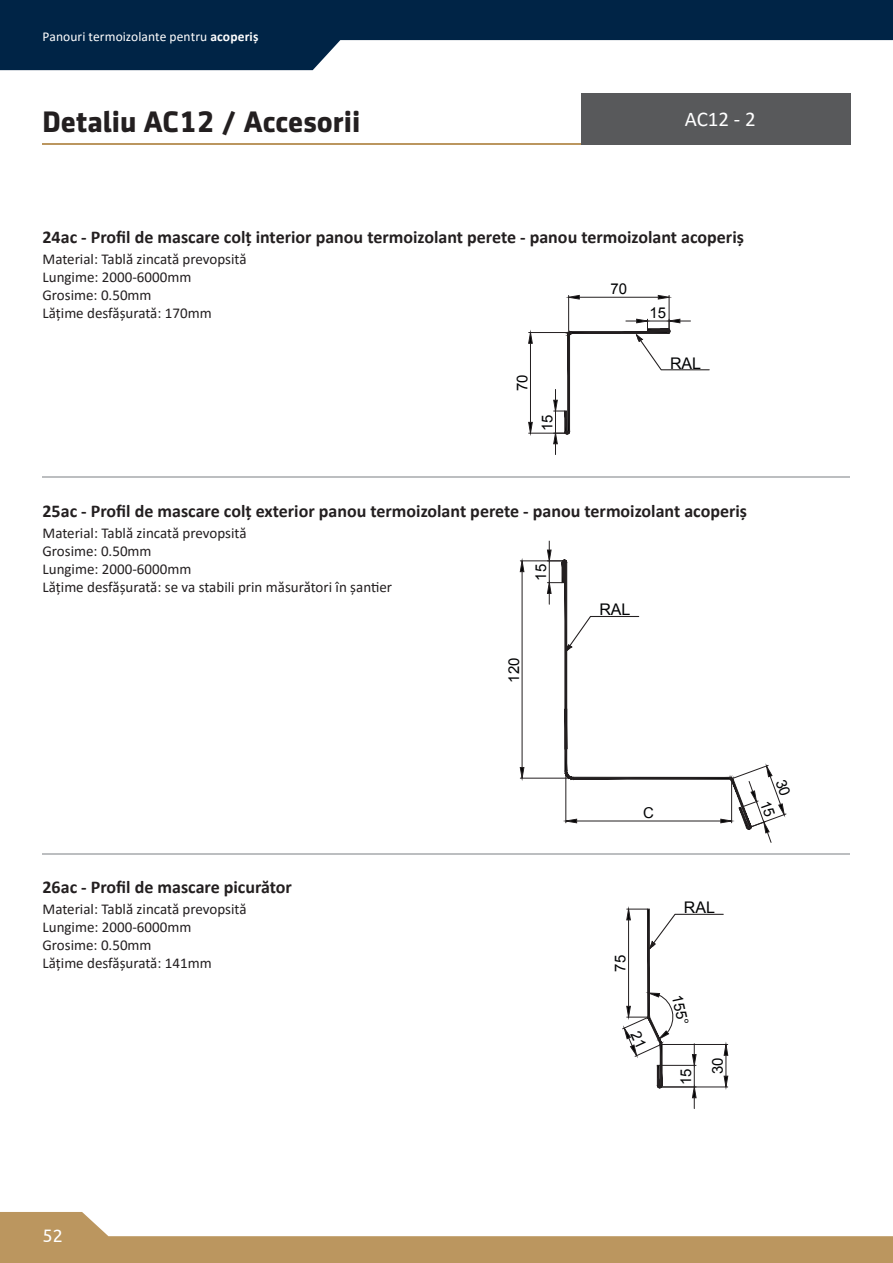
<style>
.page{position:relative;width:893px;height:1263px;background:#fff}
.page>*{position:absolute;margin:0;border:0;box-sizing:border-box;transform-origin:0 0}
.t1{font:700 30px "Sentico Sans DT";color:#231f20}
.t2{font:21px "Calibri";color:#fff}
.t3{font:700 18px "Calibri";color:#231f20}
.t4{font:18px "Ubuntu";color:#fff}
.t5{font:16.05px "Arial";color:#020304}
.t6{font:15px "Calibri";color:#231f20}
.t7{font:15px/21.8px "Arial";color:#020304}
.t8{font:13.5px "Calibri";letter-spacing:.005em;color:#fff}
.s1{font-weight:700}
</style>
<div class="page">
<hr style="left:43px;top:143px;width:538px;height:2px;background:#bb965f">
<svg style="left:0;top:1212px;width:892px;height:51px;fill:#bb965f"></svg>
<svg style="left:892px;top:1236px;width:1px;height:27px"></svg>
<div style="left:581px;top:94px;width:269px;height:51px;background:#58595b"></div>
<hr style="left:43px;top:477px;width:807px;height:1px;background:#bcbec0">
<hr style="left:43px;top:853px;width:807px;height:1px;background:#bcbec0">
<hr style="left:568px;top:295px;width:1px;height:39px;background:#231f20">
<hr style="left:669px;top:295px;width:1px;height:35px;background:#231f20">
<hr style="left:579px;top:297px;width:79px;height:1px;background:#231f20">
<svg style="left:568px;top:295px;width:12px;height:5px"></svg>
<svg style="left:657px;top:295px;width:13px;height:5px"></svg>
<hr style="left:529px;top:332px;width:42px;height:1px;background:#231f20">
<hr style="left:529px;top:433px;width:37px;height:1px;background:#231f20">
<hr style="left:530px;top:343px;width:1px;height:79px;background:#231f20">
<svg style="left:528px;top:332px;width:5px;height:12px"></svg>
<svg style="left:528px;top:422px;width:5px;height:12px"></svg>
<svg style="left:553px;top:318px;width:157px;height:137px"></svg>
<hr style="left:520px;top:778px;width:52px;height:1px;background:#231f20">
<hr style="left:520px;top:560px;width:43px;height:1px;background:#231f20">
<hr style="left:522px;top:572px;width:1px;height:195px;background:#231f20">
<svg style="left:519px;top:767px;width:6px;height:12px"></svg>
<svg style="left:519px;top:560px;width:6px;height:12px"></svg>
<svg style="left:547px;top:541px;width:240px;height:302px"></svg>
<svg style="left:0;top:0;width:893px;height:70px;fill:#002446"></svg>
<svg style="left:622px;top:908px;width:106px;height:200px"></svg>
<p class="t8" style="left:43px;top:27px;width:217px">Panouri termoizolante pentru <span class="s1">acoperiș</span></p>
<p class="t1" style="left:43px;top:104px;width:319px">Detaliu AC12 / Accesorii</p>
<p class="t2" style="left:685px;top:105px;width:73px">AC12 - 2</p>
<p class="t3" style="left:43px;top:224px;width:703px">24ac - Profil de mascare colț interior panou termoizolant perete - panou termoizolant acoperiș</p>
<p class="t5" style="left:728px;top:229px;width:33px">RAL</p>
<p class="t7" style="left:673px;top:229px;width:18px">15</p>
<p class="t6" style="left:43px;top:248px;width:206px">Material: Tablă zincată prevopsită</p>
<p class="t6" style="left:43px;top:266px;width:150px">Lungime: 2000-6000mm</p>
<p class="t6" style="left:43px;top:284px;width:111px">Grosime: 0.50mm</p>
<p class="t6" style="left:43px;top:302px;width:171px">Lățime desfășurată: 170mm</p>
<p class="t7" style="left:511px;top:391px;width:18px;rotate:-90deg">70</p>
<p class="t7" style="left:536px;top:431px;width:18px;rotate:-90deg">15</p>
<p class="t7" style="left:610px;top:278px;width:18px">70</p>
<p class="t7" style="left:649px;top:302px;width:18px">15</p>
<p class="t5" style="left:670px;top:353px;width:33px">RAL</p>
<p class="t3" style="left:43px;top:498px;width:706px">25ac - Profil de mascare colț exterior panou termoizolant perete - panou termoizolant acoperiș</p>
<p class="t7" style="left:564px;top:529px;width:18px;rotate:-90deg">15</p>
<p class="t6" style="left:43px;top:522px;width:206px">Material: Tablă zincată prevopsită</p>
<p class="t6" style="left:43px;top:540px;width:111px">Grosime: 0.50mm</p>
<p class="t6" style="left:43px;top:558px;width:150px">Lungime: 2000-6000mm</p>
<p class="t6" style="left:43px;top:576px;width:351px">Lățime desfășurată: se va stabili prin măsurători în șantier</p>
<p class="t7" style="left:530px;top:581px;width:18px;rotate:-90deg">15</p>
<p class="t3" style="left:43px;top:874px;width:251px">26ac - Profil de mascare picurător</p>
<p class="t6" style="left:43px;top:898px;width:206px">Material: Tablă zincată prevopsită</p>
<p class="t6" style="left:43px;top:916px;width:150px">Lungime: 2000-6000mm</p>
<p class="t6" style="left:43px;top:934px;width:111px">Grosime: 0.50mm</p>
<p class="t6" style="left:43px;top:952px;width:171px">Lățime desfășurată: 141mm</p>
<p class="t4" style="left:43px;top:1224px;width:22px">52</p>
<p class="t7" style="left:503px;top:682px;width:26px;rotate:-90deg">120</p>
<p class="t5" style="left:599px;top:599px;width:33px">RAL</p>
<p class="t7" style="left:643px;top:802px;width:12px">C</p>
<p class="t5" style="left:684px;top:897px;width:33px">RAL</p>
<p class="t7" style="left:609px;top:971px;width:18px;rotate:-90deg">75</p>
<p class="t5" style="left:626px;top:1021px;width:33px">RAL</p>
<p class="t7" style="left:687px;top:992px;width:32px;rotate:78deg">155°</p>
<p class="t7" style="left:675px;top:1085px;width:18px;rotate:-90deg">15</p>
<p class="t7" style="left:707px;top:1074px;width:18px;rotate:-90deg">30</p>
<p class="t7" style="left:795px;top:790px;width:18px;text-indent:-14px;rotate:70deg">30<br>15</p>
</div>
